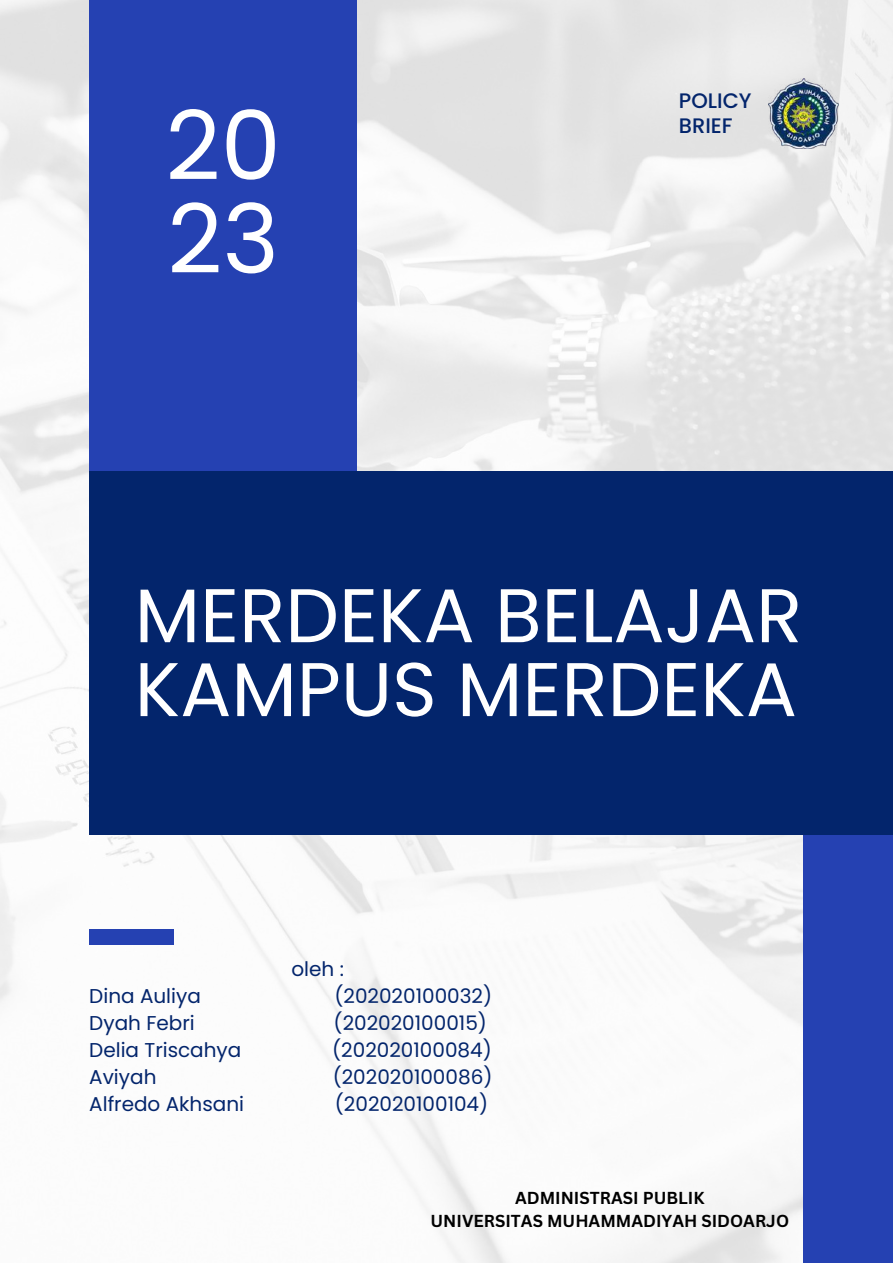
<style>
.page{position:relative;width:893px;height:1264px;background:#fff}
.page>*{position:absolute;margin:0;border:0;box-sizing:border-box;transform-origin:0 0}
.t1{font:95.85px/93.3px "Poppins";color:#fff}
.t2{font:75.9px/73.8px "Poppins";color:#fff}
.t3{font:500 21px/24.8px "Poppins";color:#03256c}
.t4{font:19.95px "Poppins";color:#03256c}
.t5{font:700 16.8px/22.8px "Canva Sans";color:#000;text-align:center}
</style>
<div class="page">
<img style="left:0;top:0;width:892px;height:1262px">
<div style="left:89px;top:0;width:268px;height:502px;background:#2541b2"></div>
<div style="left:803px;top:720px;width:89px;height:542px;background:#2541b2"></div>
<div style="left:89px;top:471px;width:803px;height:363px;background:#03256c"></div>
<div style="left:89px;top:929px;width:85px;height:16px;background:#2541b2"></div>
<img style="left:768px;top:79px;width:70px;height:70px">
<h1 class="t1" style="left:165px;top:99px;width:117px">20<br>23</h1>
<p class="t3" style="left:678px;top:89px;width:74px">POLICY<br>BRIEF</p>
<h2 class="t2" style="left:135px;top:578px;width:669px">MERDEKA BELAJAR<br>KAMPUS MERDEKA</h2>
<p class="t4" style="left:291px;top:955px;width:54px">oleh :</p>
<p class="t4" style="left:89px;top:982px;width:113px">Dina Auliya</p>
<p class="t4" style="left:334px;top:982px;width:159px">(202020100032)</p>
<p class="t4" style="left:89px;top:1009px;width:107px">Dyah Febri</p>
<p class="t4" style="left:333px;top:1009px;width:155px">(202020100015)</p>
<p class="t4" style="left:89px;top:1036px;width:154px">Delia Triscahya</p>
<p class="t4" style="left:332px;top:1036px;width:161px">(202020100084)</p>
<p class="t4" style="left:89px;top:1063px;width:69px">Aviyah</p>
<p class="t4" style="left:333px;top:1063px;width:161px">(202020100086)</p>
<p class="t4" style="left:89px;top:1090px;width:156px">Alfredo Akhsani</p>
<p class="t4" style="left:335px;top:1090px;width:155px">(202020100104)</p>
<p class="t5" style="left:430px;top:1186px;width:360px">ADMINISTRASI PUBLIK<br>UNIVERSITAS MUHAMMADIYAH SIDOARJO</p>
</div>
